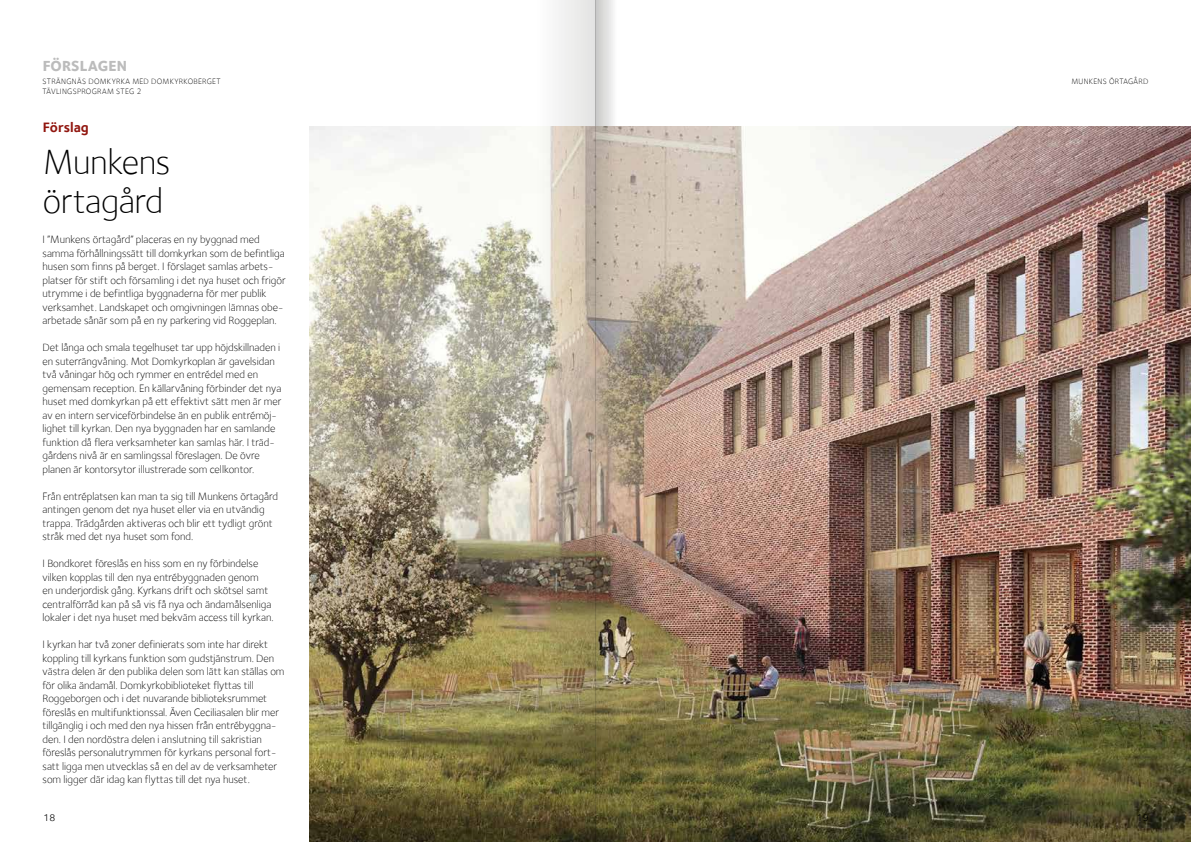
<style>
.page{position:relative;width:1191px;height:842px;background:#fff}
.page>*{position:absolute;margin:0;border:0;box-sizing:border-box;transform-origin:0 0}
.t1{font:300 36px/39px "Foundry Sterling";letter-spacing:-.015em;color:#000}
.t2{font:800 15px "Foundry Sterling";letter-spacing:.005em;color:#bcbcbc}
.t3{font:700 14px "Foundry Sterling";color:#91160f}
.t4{font:300 11px/13.5px "Foundry Sterling";color:#000}
.t5{font:10px "Foundry Sterling";color:#000}
.t6{font:300 8px/9.6px "Foundry Sterling";letter-spacing:.04em;color:#000}
</style>
<div class="page">
<img style="left:309px;top:126px;width:882px;height:716px">
<img style="left:522px;top:0;width:73px;height:842px">
<img style="left:595px;top:0;width:27px;height:842px">
<h2 class="t2" style="left:43px;top:56px;width:86px">FÖRSLAGEN</h2>
<p class="t6" style="left:43px;top:76px;width:180px">STRÄNGNÄS DOMKYRKA MED DOMKYRKOBERGET<br>TÄVLINGSPROGRAM STEG 2</p>
<p class="t3" style="left:43px;top:119px;width:48px">Förslag</p>
<h1 class="t1" style="left:43px;top:142px;width:129px">Munkens örtagård</h1>
<p class="t4" style="left:43px;top:232px;width:245px">I ”Munkens örtagård” placeras en ny byggnad med samma förhållningssätt till domkyrkan som de befintliga husen som finns på berget. I förslaget samlas arbets&shy;platser för stift och församling i det nya huset och frigör utrymme i de befintliga byggnaderna för mer publik verksamhet. Landskapet och omgivningen lämnas obe&shy;arbetade sånär som på en ny parkering vid Roggeplan.</p>
<p class="t4" style="left:43px;top:340px;width:240px">Det långa och smala tegelhuset tar upp höjdskillnaden i en suterrängvåning. Mot Domkyrkoplan är gavelsidan två våningar hög och rymmer en entrédel med en gemensam reception. En källarvåning förbinder det nya huset med domkyrkan på ett effektivt sätt men är mer av en intern serviceförbindelse än en publik entrémöj&shy;lighet till kyrkan. Den nya byggnaden har en samlande funktion då flera verksamheter kan samlas här. I träd&shy;gårdens nivå är en samlingssal föreslagen. De övre planen är kontorsytor illustrerade som cellkontor.</p>
<p class="t4" style="left:43px;top:489px;width:237px">Från entréplatsen kan man ta sig till Munkens örtagård antingen genom det nya huset eller via en utvändig trappa. Trädgården aktiveras och blir ett tydligt grönt stråk med det nya huset som fond.</p>
<p class="t4" style="left:43px;top:556px;width:233px">I Bondkoret föreslås en hiss som en ny förbindelse vilken kopplas till den nya entrébyggnaden genom<br>en underjordisk gång. Kyrkans drift och skötsel samt centralförråd kan på så vis få nya och ändamålsenliga lokaler i det nya huset med bekväm access till kyrkan.</p>
<p class="t4" style="left:43px;top:637px;width:243px">I kyrkan har två zoner definierats som inte har direkt koppling till kyrkans funktion som gudstjänstrum. Den västra delen är den publika delen som lätt kan ställas om för olika ändamål. Domkyrkobiblioteket flyttas till Roggeborgen och i det nuvarande biblioteksrummet föreslås en multifunktionssal. Även Ceciliasalen blir mer tillgänglig i och med den nya hissen från entrébyggna&shy;den. I den nordöstra delen i anslutning till sakristian föreslås personalutrymmen för kyrkans personal fort&shy;satt ligga men utvecklas så en del av de verksamheter som ligger där idag kan flyttas till det nya huset.</p>
<p class="t6" style="left:1071px;top:76px;width:79px">MUNKENS ÖRTAGÅRD</p>
<p class="t5" style="left:43px;top:812px;width:13px">18</p>
<p class="t5" style="left:1136px;top:812px;width:13px">19</p>
</div>
